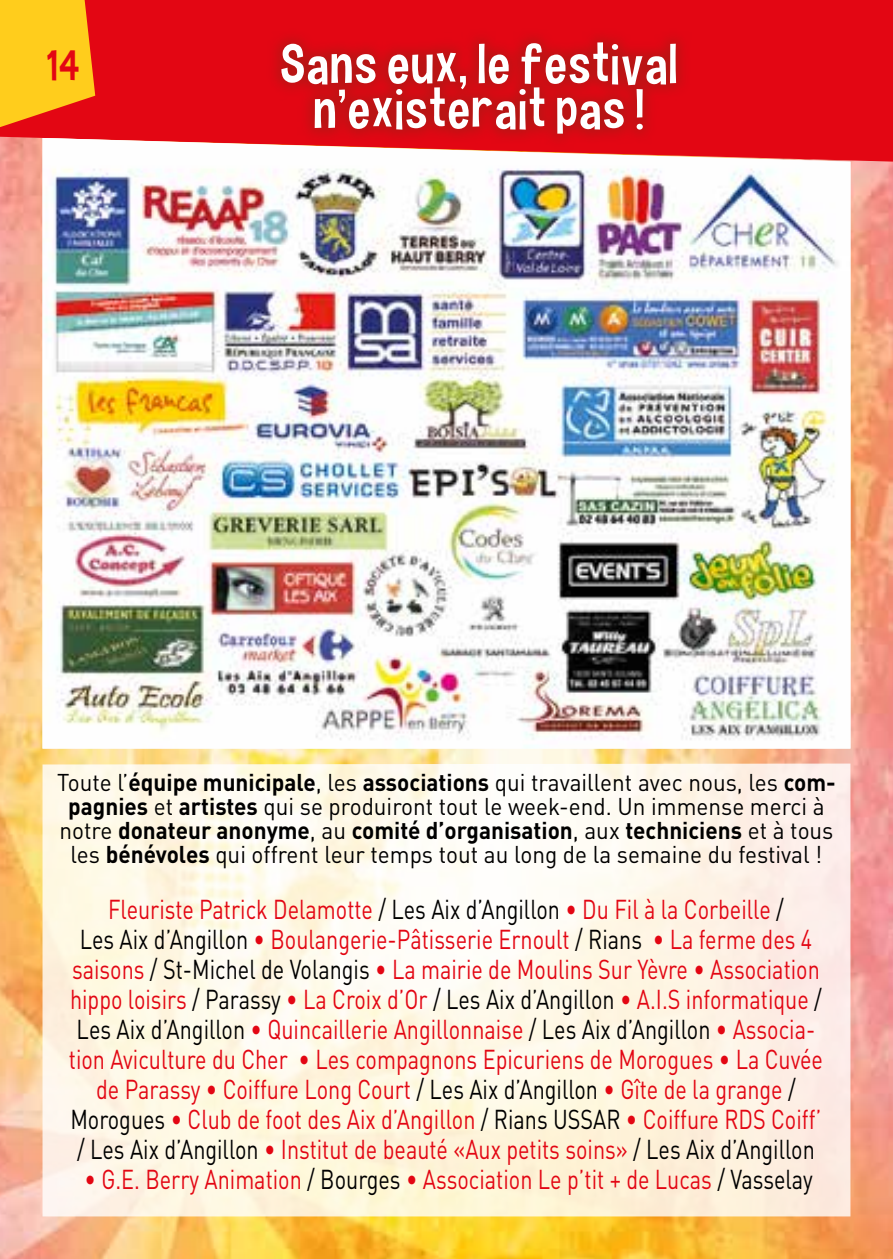
<style>
.page{position:relative;width:893px;height:1259px;background:#fff}
.page>*{position:absolute;margin:0;border:0;box-sizing:border-box;transform-origin:0 0}
.t1{font:54px/45px "Hauracherell NC";color:#fff;text-align:center}
.t2{font:42px "Hauracherell NC";color:#e30613}
.t3{font:27px/30px "DIN Pro";color:#e30613;text-align:center;scale:.8 1}
.t4{font:24px/24px "DIN Pro";color:#000;text-align:center;scale:.94 1}
.s1{font-weight:700}
.s2{color:#000}
</style>
<div class="page">
<img style="left:0;top:162px;width:893px;height:1097px">
<div style="left:0;top:0;width:893px;height:162px;background:#e30613"></div>
<svg style="left:43px;top:763px;width:807px;height:453px;fill:#fef8e5"></svg>
<svg style="left:0;top:0;width:95px;height:141px;background:#f89f1b"></svg>
<svg style="left:266px;top:28px;width:426px;height:110px;background:#cc0d13"></svg>
<img style="left:43px;top:138px;width:807px;height:610px">
<h2 class="t2" style="left:48px;top:38px;width:36px">14</h2>
<h1 class="t1" style="left:281px;top:41px;width:400px">Sans eux, le festival n’existerait pas !</h1>
<p class="t4" style="left:57px;top:768px;width:830px">Toute l’<span class="s1">équipe municipale</span>, les <span class="s1">associations</span> qui travaillent avec nous, les <span class="s1">com&shy;pagnies</span> et <span class="s1">artistes</span> qui se produiront tout le week-end. Un immense merci à notre <span class="s1">donateur anonyme</span>, au <span class="s1">comité d’organisation</span>, aux <span class="s1">techniciens</span> et à tous les <span class="s1">bénévoles</span> qui offrent leur temps tout au long de la semaine du festival !</p>
<p class="t3" style="left:69px;top:891px;width:944px">Fleuriste Patrick Delamotte <span class="s2">/ Les Aix d’Angillon</span> • Du Fil à la Corbeille <span class="s2">/<br>Les Aix d’Angillon</span> • Boulangerie-Pâtisserie Ernoult <span class="s2">/ Rians</span> • La ferme des 4 saisons <span class="s2">/ St-Michel de Volangis</span> • La mairie de Moulins Sur Yèvre • Association hippo loisirs <span class="s2">/ Parassy</span> • La Croix d’Or <span class="s2">/ Les Aix d’Angillon</span> • A.I.S informatique <span class="s2">/ Les Aix d’Angillon</span> • Quincaillerie Angillonnaise <span class="s2">/ Les Aix d’Angillon</span> • Associa&shy;tion Aviculture du Cher • Les compagnons Epicuriens de Morogues • La Cuvée de Parassy • Coiffure Long Court <span class="s2">/ Les Aix d’Angillon</span> • Gîte de la grange <span class="s2">/ Morogues</span> • Club de foot des Aix d’Angillon <span class="s2">/ Rians USSAR</span> • Coiffure RDS Coiff’ <span class="s2">/ Les Aix d’Angillon</span> • Institut de beauté «Aux petits soins» <span class="s2">/ Les Aix d’Angillon</span></p>
<p class="t3" style="left:85px;top:1161px;width:912px">• G.E. Berry Animation <span class="s2">/ Bourges</span> • Association Le p’tit + de Lucas <span class="s2">/ Vasselay</span></p>
</div>
